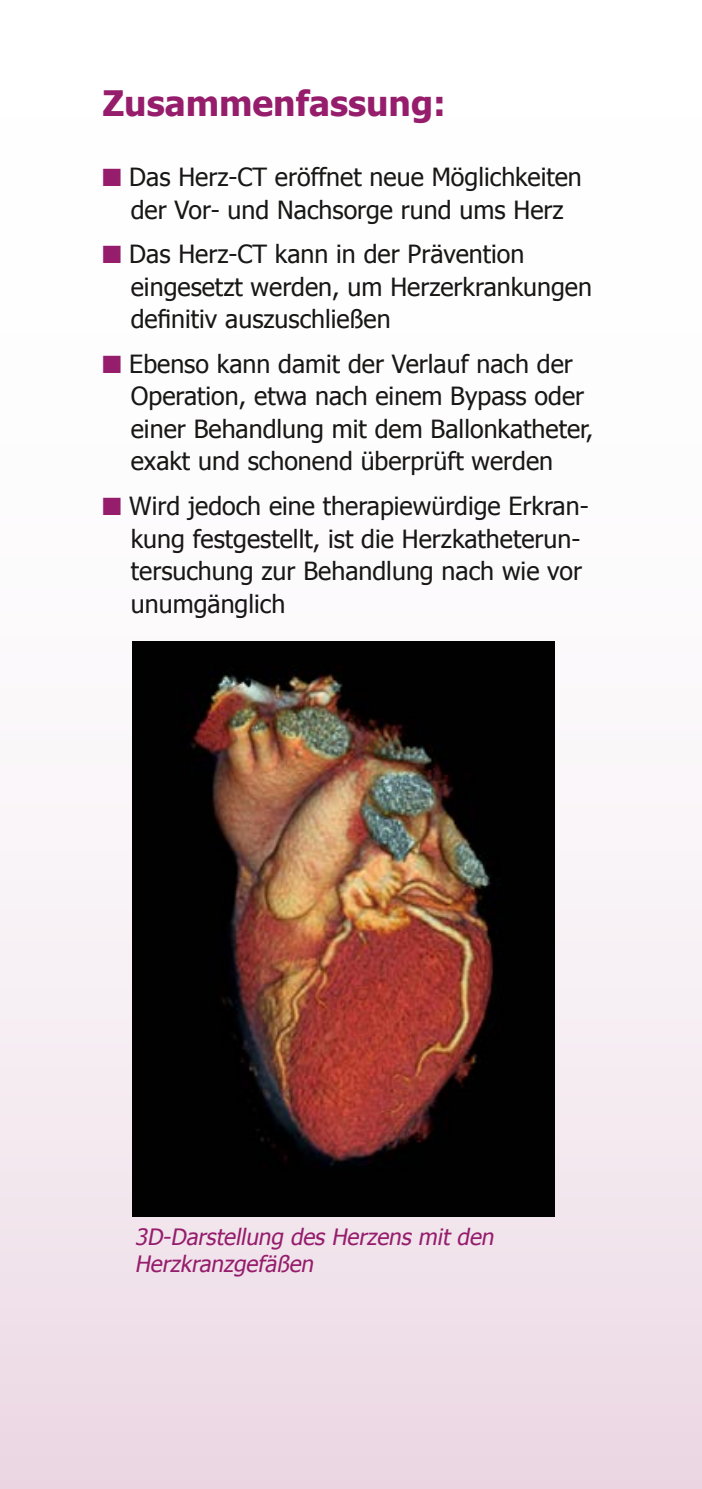
<style>
.page{position:relative;width:702px;height:1489px;background:#fff}
.page>*{position:absolute;margin:0;border:0;box-sizing:border-box;transform-origin:0 0}
.t1{font:700 35px "Tahoma";color:#951d6c}
.t2{font:25px/32.5px "Tahoma";color:#181716}
.t3{font:italic 22.5px/27.5px "Tahoma";color:#951d6c}
.s1{color:#951d6c}
</style>
<div class="page">
<div style="left:0;top:0;width:702px;height:1488px;background:linear-gradient(to bottom,#fff,#eddde7)"></div>
<img style="left:133px;top:641px;width:422px;height:575px">
<h1 class="t1" style="left:102px;top:79px;width:345px">Zusammenfassung:</h1>
<p class="t2" style="left:102px;top:160px;width:481px;text-align:center"><span class="s1">■</span> Das Herz-CT eröffnet neue Möglichkeiten der Vor- und Nachsorge rund ums Herz</p>
<p class="t2" style="left:131px;top:237px;width:462px;text-indent:-28px"><span class="s1">■</span> Das Herz-CT kann in der Prävention eingesetzt werden, um Herzerkrankungen definitiv auszuschließen</p>
<p class="t2" style="left:131px;top:346px;width:464px;text-indent:-28px"><span class="s1">■</span> Ebenso kann damit der Verlauf nach der Operation, etwa nach einem Bypass oder einer Behandlung mit dem Ballonkatheter, exakt und schonend überprüft werden</p>
<p class="t2" style="left:131px;top:488px;width:459px;text-indent:-28px"><span class="s1">■</span> Wird jedoch eine therapiewürdige Erkran&shy;kung festgestellt, ist die Herzkatheterun&shy;tersuchung zur Behandlung nach wie vor unumgänglich</p>
<p class="t3" style="left:135px;top:1221px;width:365px">3D-Darstellung des Herzens mit den<br>Herzkranzgefäßen</p>
</div>
